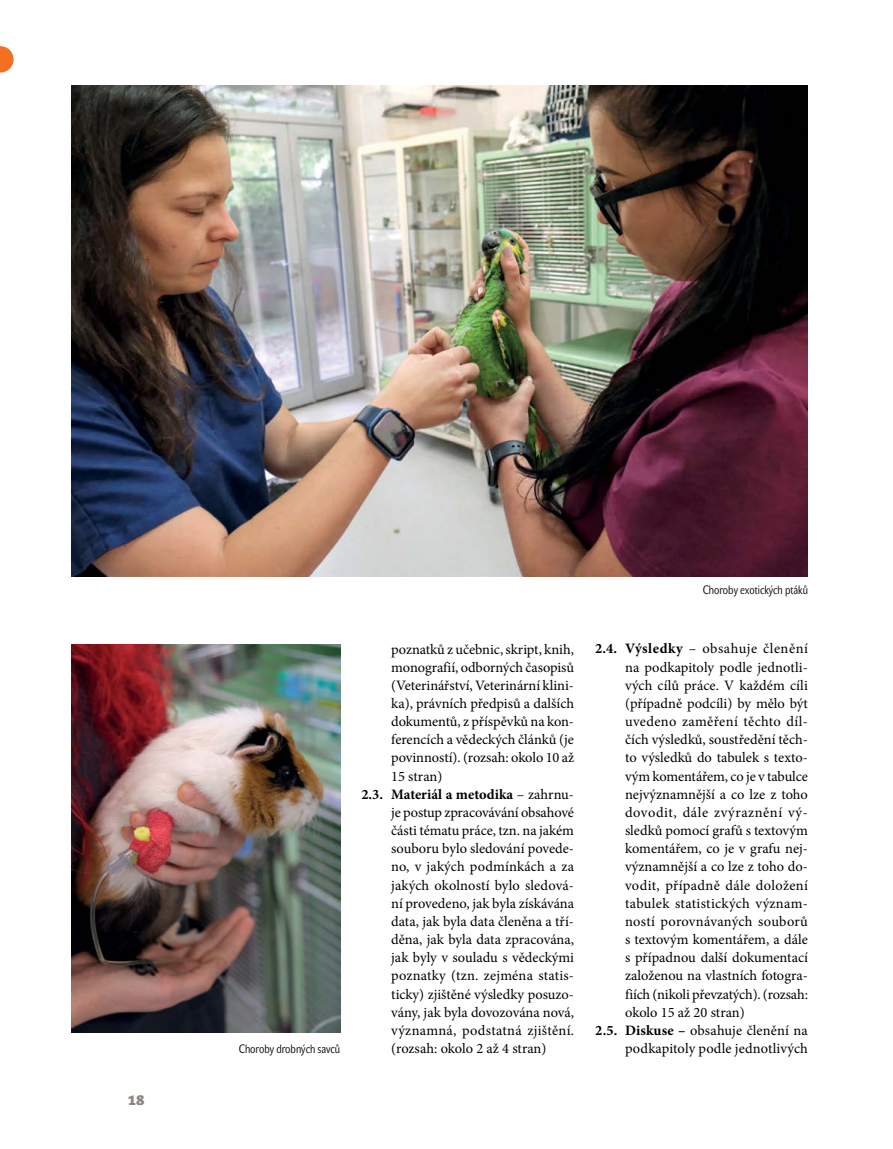
<style>
.page{position:relative;width:893px;height:1149px;background:#fff}
.page>*{position:absolute;margin:0;border:0;box-sizing:border-box;transform-origin:0 0}
.t1{font:14.4px "Minion Pro";color:#000}
.t2{font:14.4px "Minion Pro";letter-spacing:.02em;color:#000}
.t3{font:14.4px "Minion Pro";letter-spacing:.025em;color:#000}
.t4{font:700 14.4px "Minion Pro";color:#000}
.t5{font:14.4px "Minion Pro";letter-spacing:.035em;color:#000}
.t6{font:14.4px "Minion Pro";letter-spacing:.04em;color:#000}
.t7{font:700 13.5px "John Sans Heavy Pro";color:#8d8581}
.t8{font:12px "John Sans Cond Lite Pro";color:#000}
.s1{font-weight:400}
.s2{font-weight:700}
</style>
<div class="page">
<svg style="left:0;top:46px;width:14px;height:26px"></svg>
<img style="left:72px;top:644px;width:268px;height:388px">
<img style="left:72px;top:85px;width:736px;height:491px">
<p class="t7" style="left:128px;top:1092px;width:18px">18</p>
<p class="t8" style="left:239px;top:1041px;width:103px">Choroby drobných savců</p>
<p class="t1" style="left:391px;top:639px;width:184px">poznatků z učebnic, skript, knih,</p>
<p class="t1" style="left:391px;top:657px;width:184px">monografií, odborných časopisů</p>
<p class="t1" style="left:391px;top:675px;width:184px">(Veterinářství, Veterinární klini-</p>
<p class="t1" style="left:391px;top:693px;width:184px">ka), právních předpisů a dalších</p>
<p class="t1" style="left:391px;top:711px;width:184px">dokumentů, z příspěvků na kon-</p>
<p class="t1" style="left:391px;top:729px;width:184px">ferencích a vědeckých článků (je</p>
<p class="t1" style="left:391px;top:748px;width:184px">povinností). (rozsah: okolo 10 až</p>
<p class="t1" style="left:391px;top:766px;width:53px">15 stran)</p>
<p class="t4" style="left:361px;top:783px;width:214px">2.3. Materiál a metodika <span class="s1">– zahrnu-</span></p>
<p class="t1" style="left:391px;top:802px;width:184px">je postup zpracovávání obsahové</p>
<p class="t1" style="left:391px;top:820px;width:184px">části tématu práce, tzn. na jakém</p>
<p class="t1" style="left:391px;top:838px;width:184px">souboru bylo sledování povede-</p>
<p class="t1" style="left:391px;top:857px;width:184px">no, v jakých podmínkách a za</p>
<p class="t1" style="left:391px;top:875px;width:184px">jakých okolností bylo sledová-</p>
<p class="t1" style="left:391px;top:893px;width:184px">ní provedeno, jak byla získávána</p>
<p class="t1" style="left:391px;top:911px;width:184px">data, jak byla data členěna a tří-</p>
<p class="t1" style="left:391px;top:929px;width:184px">děna, jak byla data zpracována,</p>
<p class="t1" style="left:391px;top:947px;width:184px">jak byly v souladu s vědeckými</p>
<p class="t1" style="left:391px;top:965px;width:184px">poznatky (tzn. zejména statis-</p>
<p class="t1" style="left:391px;top:984px;width:184px">ticky) zjištěné výsledky posuzo-</p>
<p class="t1" style="left:391px;top:1002px;width:184px">vány, jak byla dovozována nová,</p>
<p class="t2" style="left:391px;top:1020px;width:184px">významná, podstatná zjištění.</p>
<p class="t1" style="left:391px;top:1038px;width:157px">(rozsah: okolo 2 až 4 stran)</p>
<p class="t8" style="left:703px;top:583px;width:107px">Choroby exotických ptáků</p>
<p class="t5" style="left:595px;top:639px;width:214px"><span class="s2">2.4. Výsledky</span> – obsahuje členění</p>
<p class="t1" style="left:625px;top:657px;width:184px">na podkapitoly podle jednotli-</p>
<p class="t1" style="left:625px;top:675px;width:184px">vých cílů práce. V každém cíli</p>
<p class="t1" style="left:625px;top:693px;width:184px">(případně podcíli) by mělo být</p>
<p class="t3" style="left:625px;top:711px;width:184px">uvedeno zaměření těchto díl-</p>
<p class="t1" style="left:625px;top:729px;width:184px">čích výsledků, soustředění těch-</p>
<p class="t1" style="left:625px;top:748px;width:184px">to výsledků do tabulek s texto-</p>
<p class="t1" style="left:625px;top:766px;width:184px">vým komentářem, co je v tabulce</p>
<p class="t1" style="left:625px;top:784px;width:184px">nejvýznamnější a co lze z toho</p>
<p class="t6" style="left:625px;top:802px;width:184px">dovodit, dále zvýraznění vý-</p>
<p class="t1" style="left:625px;top:820px;width:184px">sledků pomocí grafů s textovým</p>
<p class="t1" style="left:625px;top:838px;width:184px">komentářem, co je v grafu nej-</p>
<p class="t1" style="left:625px;top:857px;width:184px">významnější a co lze z toho do-</p>
<p class="t3" style="left:625px;top:875px;width:184px">vodit, případně dále doložení</p>
<p class="t2" style="left:625px;top:893px;width:184px">tabulek statistických význam-</p>
<p class="t1" style="left:625px;top:911px;width:184px">ností porovnávaných souborů</p>
<p class="t1" style="left:625px;top:929px;width:184px">s textovým komentářem, a dále</p>
<p class="t1" style="left:625px;top:947px;width:184px">s případnou další dokumentací</p>
<p class="t1" style="left:625px;top:965px;width:184px">založenou na vlastních fotogra-</p>
<p class="t1" style="left:625px;top:984px;width:184px">fiích (nikoli převzatých). (rozsah:</p>
<p class="t1" style="left:625px;top:1002px;width:121px">okolo 15 až 20 stran)</p>
<p class="t1" style="left:595px;top:1020px;width:214px"><span class="s2">2.5. Diskuse –</span> obsahuje členění na</p>
<p class="t1" style="left:625px;top:1038px;width:184px">podkapitoly podle jednotlivých</p>
</div>
